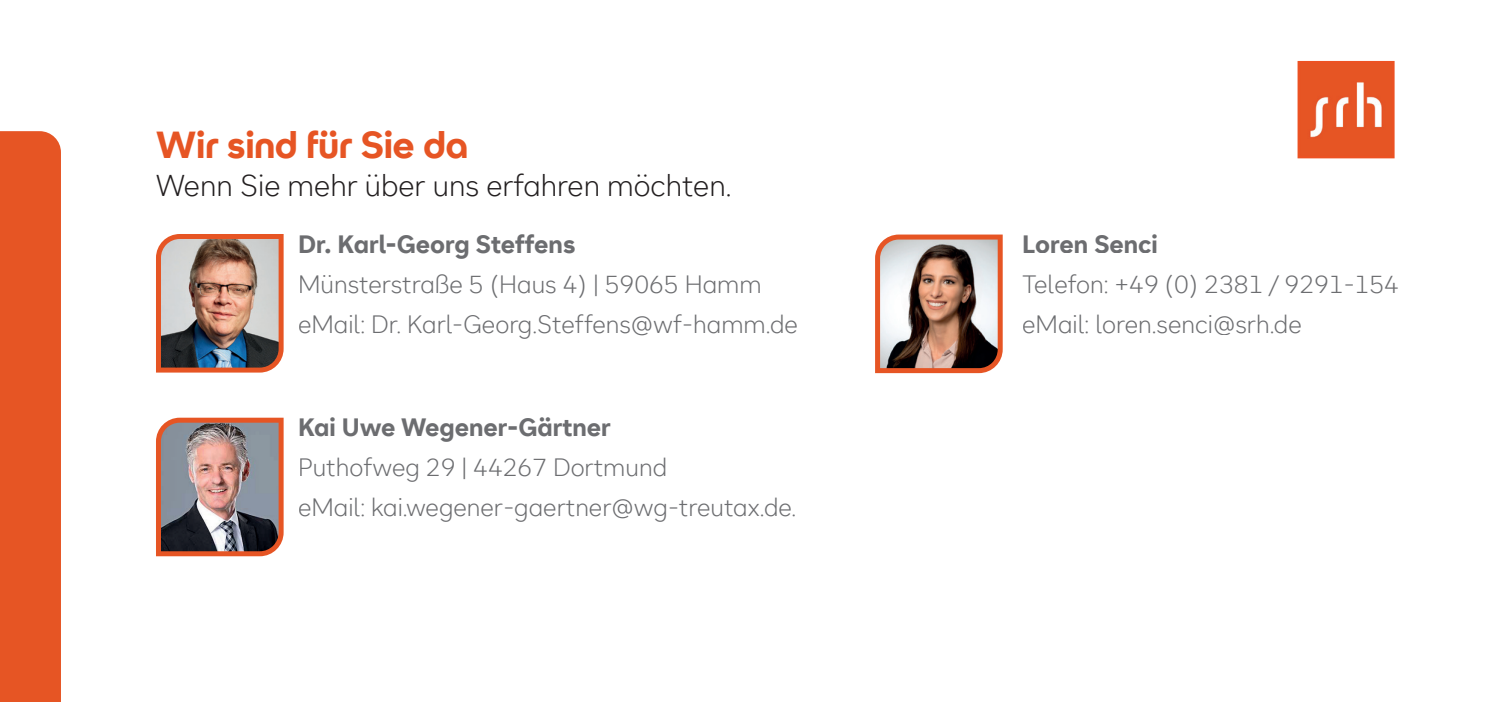
<style>
.page{position:relative;width:1489px;height:702px;background:#fff}
.page>*{position:absolute;margin:0;border:0;box-sizing:border-box;transform-origin:0 0}
.t1{font:700 37.5px "SRH Headline";color:#e65524}
.t2{font:300 30px "SRH Text";color:#231f20}
.t3{font:300 25px/40px "SRH Text";color:#6c6d70}
.t4{font:700 25px "SRH Text";color:#6c6d70}
</style>
<div class="page">
<img style="left:156px;top:234px;width:127px;height:138px">
<img style="left:156px;top:417px;width:127px;height:139px">
<svg style="left:875px;top:234px;width:127px;height:139px;background:#ab8a7d"></svg>
<div style="left:0;top:131px;width:61px;height:571px;background:#e65524"></div>
<svg style="left:1297px;top:61px;width:97px;height:97px;background:#e8673c"></svg>
<h1 class="t1" style="left:156px;top:123px;width:314px">Wir sind für Sie da</h1>
<p class="t2" style="left:156px;top:168px;width:577px">Wenn Sie mehr über uns erfahren möchten.</p>
<p class="t4" style="left:298px;top:229px;width:279px">Dr. Karl-Georg Steffens</p>
<p class="t3" style="left:298px;top:264px;width:501px">Münsterstraße 5 (Haus 4) | 59065 Hamm eMail: Dr. Karl-Georg.Steffens@wf-hamm.de</p>
<p class="t4" style="left:298px;top:412px;width:314px">Kai Uwe Wegener-Gärtner</p>
<p class="t3" style="left:298px;top:447px;width:499px">Puthofweg 29 | 44267 Dortmund<br>eMail: kai.wegener-gaertner@wg-treutax.de.</p>
<p class="t4" style="left:1022px;top:229px;width:137px">Loren Senci</p>
<p class="t3" style="left:1022px;top:264px;width:378px">Telefon: +49 (0) 2381 / 9291-154 eMail: loren.senci@srh.de</p>
</div>
